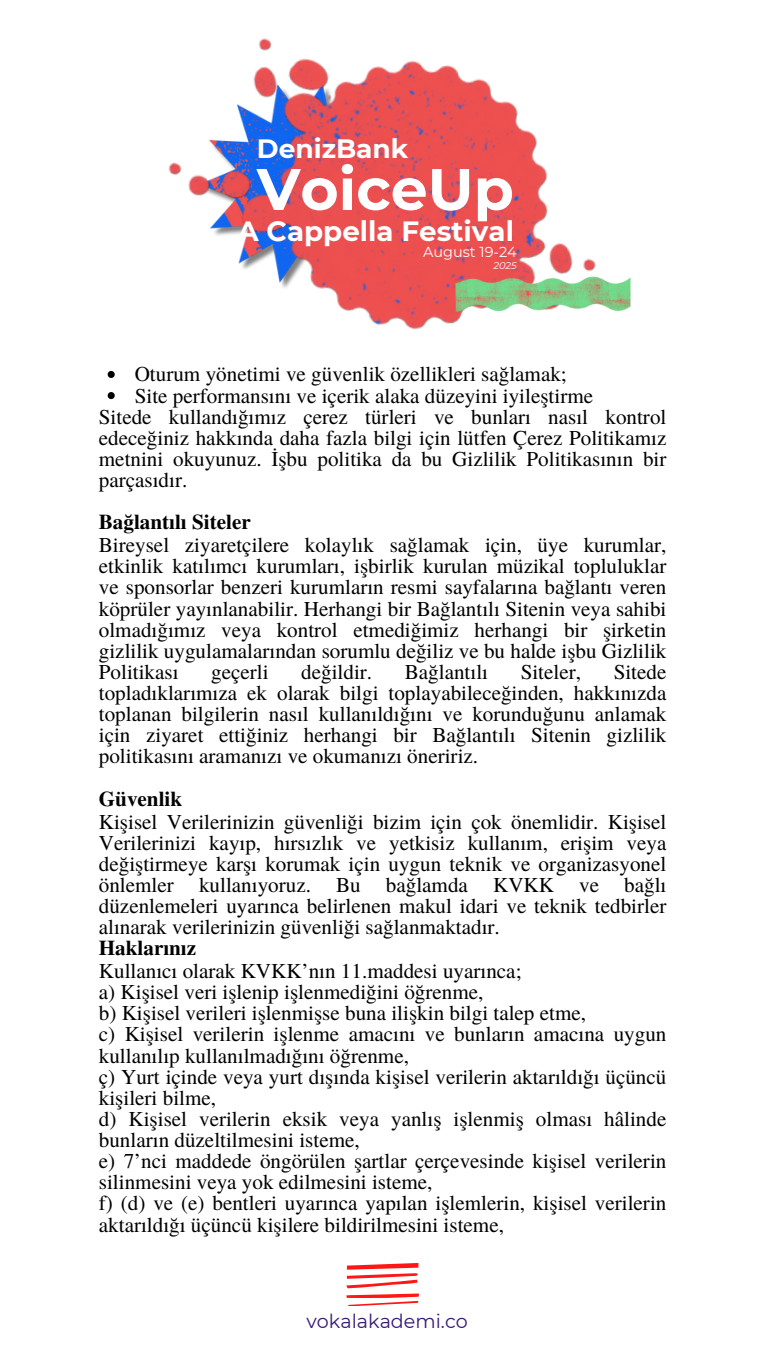
<style>
.page{position:relative;width:765px;height:1362px;background:#fff}
.page>*{position:absolute;margin:0;border:0;box-sizing:border-box;transform-origin:0 0}
.t1{font:700 58.5px "Montserrat";color:#fff}
.t2{font:700 27.6px "Montserrat";color:#fff}
.t3{font:700 26.4px "Montserrat";color:#fff}
.t4{font:21px/21px "Te X Gyre Termes";color:#000;text-align:justify}
.t5{font:700 21px "Te X Gyre Termes";color:#000}
.t6{font:19.2px "Montserrat";color:#381974}
.t7{font:14.4px "Montserrat";color:#fff}
.t8{font:italic 9.9px "Montserrat";color:#fff}
</style>
<div class="page">
<svg style="left:346px;top:1263px;width:72px;height:42px"></svg>
<svg style="left:108px;top:371px;width:7px;height:7px"></svg>
<svg style="left:108px;top:392px;width:7px;height:7px"></svg>
<img style="left:168px;top:38px;width:380px;height:292px">
<img style="left:448px;top:206px;width:183px;height:124px">
<p class="t3" style="left:257px;top:132px;width:153px">DenizBank</p>
<h1 class="t1" style="left:257px;top:153px;width:259px">VoiceUp</h1>
<h2 class="t2" style="left:238px;top:214px;width:278px">A Cappella Festival</h2>
<p class="t7" style="left:423px;top:243px;width:95px">August 19-24</p>
<p class="t8" style="left:493px;top:259px;width:25px">2025</p>
<p class="t4" style="left:135px;top:363px;width:434px">Oturum yönetimi ve güvenlik özellikleri sağlamak;</p>
<p class="t4" style="left:135px;top:384px;width:460px">Site performansını ve içerik alaka düzeyini iyileştirme</p>
<p class="t4" style="left:99px;top:405px;width:569px">Sitede kullandığımız çerez türleri ve bunları nasıl kontrol</p>
<p class="t4" style="left:99px;top:426px;width:569px">edeceğiniz hakkında daha fazla bilgi için lütfen Çerez Politikamız</p>
<p class="t4" style="left:99px;top:447px;width:569px">metnini okuyunuz. İşbu politika da bu Gizlilik Politikasının bir</p>
<p class="t4" style="left:99px;top:468px;width:90px">parçasıdır.</p>
<p class="t5" style="left:99px;top:506px;width:153px">Bağlantılı Siteler</p>
<p class="t4" style="left:99px;top:533px;width:569px">Bireysel ziyaretçilere kolaylık sağlamak için, üye kurumlar, etkinlik katılımcı kurumları, işbirlik kurulan müzikal topluluklar ve sponsorlar benzeri kurumların resmi sayfalarına bağlantı veren köprüler yayınlanabilir. Herhangi bir Bağlantılı Sitenin veya sahibi olmadığımız veya kontrol etmediğimiz herhangi bir şirketin gizlilik uygulamalarından sorumlu değiliz ve bu halde işbu Gizlilik Politikası</p>
<p class="t4" style="left:99px;top:660px;width:569px;text-indent:515px">Sitede topladıklarımıza ek olarak bilgi toplayabileceğinden, hakkınızda toplanan bilgilerin nasıl kullanıldığını ve korunduğunu anlamak için ziyaret ettiğiniz herhangi bir Bağlantılı Sitenin gizlilik politikasını aramanızı ve okumanızı öneririz.</p>
<p class="t5" style="left:99px;top:782px;width:85px">Güvenlik</p>
<p class="t4" style="left:99px;top:809px;width:569px">Kişisel Verilerinizin güvenliği bizim için çok önemlidir. Kişisel Verilerinizi kayıp, hırsızlık ve yetkisiz kullanım, erişim veya değiştirmeye karşı korumak için uygun teknik ve organizasyonel önlemler kullanıyoruz. Bu bağlamda KVKK ve bağlı düzenlemeleri uyarınca belirlenen makul idari ve teknik tedbirler alınarak verilerinizin güvenliği sağlanmaktadır.</p>
<p class="t5" style="left:99px;top:931px;width:99px">Haklarınız</p>
<p class="t4" style="left:99px;top:959px;width:569px;text-align:left">Kullanıcı olarak KVKK’nın 11.maddesi uyarınca;<br>a) Kişisel veri işlenip işlenmediğini öğrenme,<br>b) Kişisel verileri işlenmişse buna ilişkin bilgi talep etme,<br>c) Kişisel verilerin işlenme amacını ve bunların amacına uygun kullanılıp kullanılmadığını öğrenme,<br>ç) Yurt içinde veya yurt dışında kişisel verilerin aktarıldığı üçüncü kişileri bilme,<br>d) Kişisel verilerin eksik veya yanlış işlenmiş olması hâlinde bunların düzeltilmesini isteme,<br>e) 7’nci maddede öngörülen şartlar çerçevesinde kişisel verilerin silinmesini veya yok edilmesini isteme,<br>f) (d) ve (e) bentleri uyarınca yapılan işlemlerin, kişisel verilerin aktarıldığı üçüncü kişilere bildirilmesini isteme,</p>
<p class="t4" style="left:211px;top:660px;width:59px">geçerli</p>
<p class="t4" style="left:301px;top:660px;width:72px">değildir.</p>
<p class="t4" style="left:405px;top:660px;width:85px">Bağlantılı</p>
<p class="t4" style="left:521px;top:660px;width:62px">Siteler,</p>
<p class="t6" style="left:307px;top:1309px;width:163px">vokalakademi.co</p>
</div>
